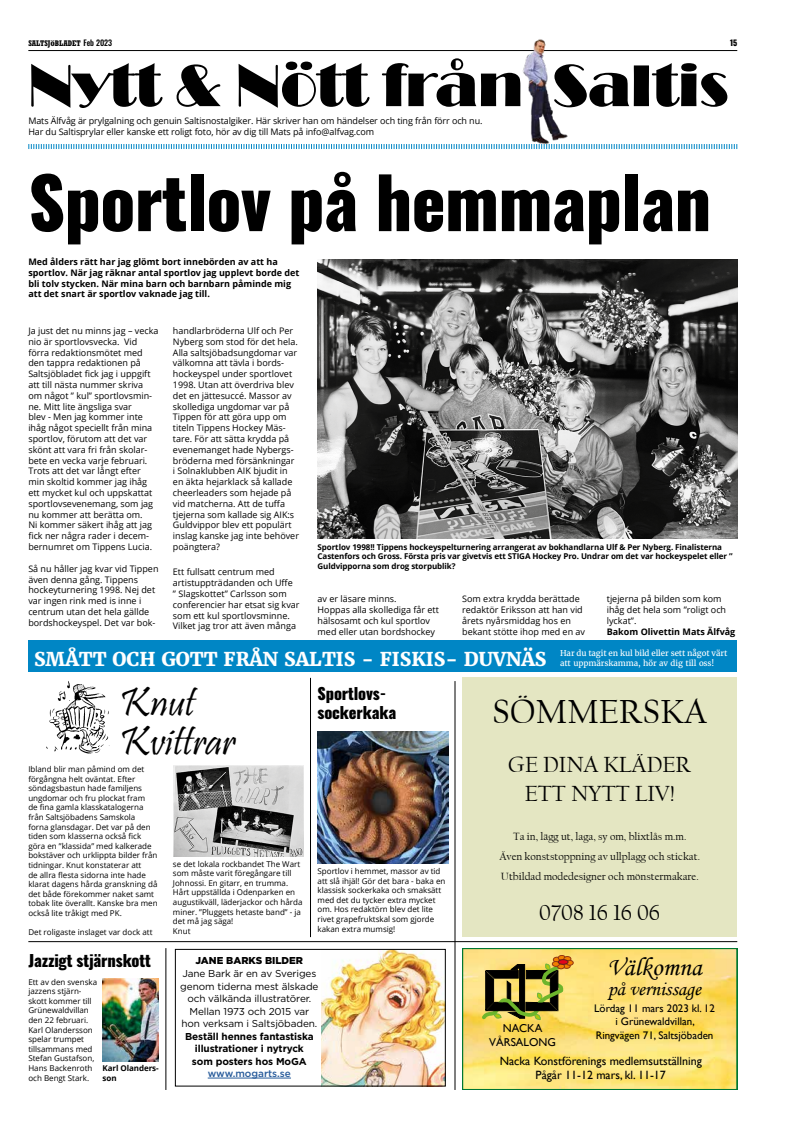
<style>
.page{position:relative;width:794px;height:1126px;background:#fff}
.page>*{position:absolute;margin:0;border:0;box-sizing:border-box;transform-origin:0 0}
.t1{font:800 70px "Oswald";letter-spacing:-.01em;color:#000}
.t2{font:61px "Broadway";letter-spacing:-.01em;color:#000}
.t3{font:42px/39px "Pristina";color:#000}
.t4{font:35px "Californian FB";color:#000}
.t5{font:26px "Monotype Corsiva";color:#000}
.t6{font:23px/29px "Californian FB";color:#000;text-align:center}
.t7{font:20px "Monotype Corsiva";color:#000}
.t8{font:800 19px "Merriweather";color:#fff}
.t9{font:800 16px/19.2px "Oswald";letter-spacing:-.01em;color:#000}
.t10{font:12px/14.4px "Gill Sans";color:#000;text-align:center}
.t11{font:11.4px/13.7px "Gill Sans";color:#000;text-align:center}
.t12{font:11px/19.9px "Californian FB";color:#000;text-align:center}
.t13{font:11px/13.2px "Gill Sans";color:#000;text-align:center}
.t14{font:10px/12.5px "Gotham";letter-spacing:-.01em;color:#000;text-align:center}
.t15{font:700 10px/12.5px "Gotham";letter-spacing:-.01em;color:#000;text-align:center}
.t16{font:900 10px "Gotham";color:#000}
.t17{font:500 10px "Gotham";color:#275b9b}
.t18{font:9px/10.8px "Open Sans";color:#000}
.t19{font:700 9px/10.8px "Open Sans";color:#000}
.t20{font:8px/9.6px "Open Sans";color:#000}
.t21{font:700 8px/9.6px "Open Sans";letter-spacing:-.01em;color:#000}
.t22{font:8px/9.6px "Merriweather";letter-spacing:-.01em;color:#fff}
.t23{font:700 condensed 8px "Rockwell";color:#000}
.t24{font:800 8px "Oswald";color:#000}
.s1{font-size:6.4px}
.s2{font-family:"Oswald";font-weight:500;font-stretch:normal}
</style>
<div class="page">
<hr style="left:28px;top:50px;width:709px;height:1px;background:#000">
<svg style="left:28px;top:144px;width:709px;height:5px"></svg>
<div style="left:28px;top:640px;width:709px;height:32px;background:#0086c5"></div>
<img style="left:518px;top:39px;width:53px;height:107px">
<img style="left:46px;top:681px;width:64px;height:73px">
<img style="left:317px;top:259px;width:420px;height:279px">
<img style="left:322px;top:951px;width:121px;height:133px">
<div style="left:175px;top:949px;width:270px;height:137px;border:1px solid #000"></div>
<hr style="left:208px;top:1077px;width:83px;height:1px;background:#275b9b">
<svg style="left:462px;top:948px;width:275px;height:141px"></svg>
<hr style="left:28px;top:941px;width:709px;height:1px;background:#000">
<hr style="left:455px;top:681px;width:1px;height:408px;background:#000">
<hr style="left:310px;top:677px;width:1px;height:260px;background:#000">
<img style="left:173px;top:765px;width:130px;height:91px">
<div style="left:462px;top:677px;width:275px;height:260px;background:#e4e6c2"></div>
<hr style="left:166px;top:948px;width:1px;height:141px;background:#000">
<img style="left:318px;top:731px;width:130px;height:132px">
<img style="left:103px;top:978px;width:56px;height:83px">
<p class="t23" style="left:28px;top:39px;width:85px">SALTSJ<span class="s1">Ö</span>BLADET <span class="s2">Feb 2023</span></p>
<p class="t24" style="left:730px;top:39px;width:9px">15</p>
<h2 class="t2" style="left:28px;top:50px;width:702px">Nytt &amp; Nött från Saltis</h2>
<p class="t18" style="left:28px;top:115px;width:456px">Mats Älfvåg är prylgalning och genuin Saltisnostalgiker. Här skriver han om händelser och ting från förr och nu.<br>Har du Saltisprylar eller kanske ett roligt foto, hör av dig till Mats på info@alfvag.com</p>
<h1 class="t1" style="left:28px;top:166px;width:684px">Sportlov på hemmaplan</h1>
<p class="t19" style="left:28px;top:256px;width:272px">Med ålders rätt har jag glömt bort innebörden av att ha sportlov. När jag räknar antal sportlov jag upplevt borde det bli tolv stycken. När mina barn och barnbarn påminde mig att det snart är sportlov vaknade jag till.</p>
<p class="t18" style="left:28px;top:325px;width:132px">Ja just det nu minns jag – vecka nio är sportlovsvecka. Vid förra redaktionsmötet med den tappra redaktionen på<br>Saltsjöbladet fick jag i uppgift att till nästa nummer skriva om något ” kul” sportlovsmin&shy;ne. Mitt lite ängsliga svar<br>blev - Men jag kommer inte ihåg något speciellt från mina sportlov, förutom att det var skönt att vara fri från skolar&shy;bete en vecka varje februari.<br>Trots att det var långt efter min skoltid kommer jag ihåg ett mycket kul och uppskattat sportlovsevenemang, som jag nu kommer att berätta om.<br>Ni kommer säkert ihåg att jag fick ner några rader i decem&shy;bernumret om Tippens Lucia.</p>
<p class="t18" style="left:28px;top:562px;width:132px">Så nu håller jag kvar vid Tippen även denna gång. Tippens hockeyturnering 1998. Nej det var ingen rink med is inne i centrum utan det hela gällde bordshockeyspel. Det var bok-</p>
<p class="t18" style="left:173px;top:325px;width:127px">handlarbröderna Ulf och Per<br>Nyberg som stod för det hela.<br>Alla saltsjöbadsungdomar var välkomna att tävla i bords&shy;hockeyspel under sportlovet<br>1998. Utan att överdriva blev det en jättesuccé. Massor av skollediga ungdomar var på<br>Tippen för att göra upp om titeln Tippens Hockey Mäs&shy;tare. För att sätta krydda på evenemanget hade Nybergs&shy;bröderna med försänkningar i Solnaklubben AIK bjudit in en äkta hejarklack så kallade cheerleaders som hejade på vid matcherna. Att de tuffa tjejerna som kallade sig AIK:s<br>Guldvippor blev ett populärt inslag kanske jag inte behöver poängtera?</p>
<p class="t18" style="left:173px;top:566px;width:128px">Ett fullsatt centrum med artistuppträdanden och Uffe<br>” Slagskottet” Carlsson som conferencier har etsat sig kvar som ett kul sportlovsminne.<br>Vilket jag tror att även många</p>
<p class="t21" style="left:317px;top:541px;width:416px">Sportlov 1998!! Tippens hockeyspelturnering arrangerat av bokhandlarna Ulf &amp; Per Nyberg. Finalisterna<br>Castenfors och Gross. Första pris var givetvis ett STIGA Hockey Pro. Undrar om det var hockeyspelet eller ”<br>Guldvipporna som drog storpublik?</p>
<p class="t18" style="left:317px;top:593px;width:123px">av er läsare minns.<br>Hoppas alla skollediga får ett hälsosamt och kul sportlov med eller utan bordshockey</p>
<p class="t18" style="left:462px;top:593px;width:124px">Som extra krydda berättade redaktör Eriksson att han vid årets nyårsmiddag hos en bekant stötte ihop med en av</p>
<p class="t18" style="left:607px;top:593px;width:121px">tjejerna på bilden som kom ihåg det hela som ”roligt och lyckat”.</p>
<p class="t19" style="left:607px;top:625px;width:130px">Bakom Olivettin Mats Älfvåg</p>
<h3 class="t8" style="left:34px;top:646px;width:514px">SMÅTT OCH GOTT FRÅN SALTIS - FISKIS- DUVNÄS</h3>
<p class="t22" style="left:560px;top:648px;width:169px">Har du tagit en kul bild eller sett något värt att uppmärskamma, hör av dig till oss!</p>
<h3 class="t3" style="left:120px;top:687px;width:117px">Knut<br>Kvittrar</h3>
<h3 class="t9" style="left:317px;top:685px;width:80px">Sportlovs&shy;sockerkaka</h3>
<h3 class="t4" style="left:492px;top:692px;width:216px">SÖMMERSKA</h3>
<h3 class="t6" style="left:508px;top:750px;width:184px">GE DINA KLÄDER<br>ETT NYTT LIV!</h3>
<p class="t12" style="left:499px;top:827px;width:202px">Ta in, lägg ut, laga, sy om, blixtlås m.m.<br>Även konststoppning av ullplagg och stickat.<br>Utbildad modedesigner och mönstermakare.</p>
<h3 class="t6" style="left:539px;top:898px;width:122px">0708 16 16 06</h3>
<p class="t20" style="left:28px;top:764px;width:131px">Ibland blir man påmind om det förgångna helt oväntat. Efter söndagsbastun hade familjens ungdomar och fru plockat fram<br>de fina gamla klasskatalogerna från Saltsjöbadens Samskola<br>forna glansdagar. Det var på den tiden som klasserna också fick göra en ”klassida” med kalkerade bokstäver och urklippta bilder från tidningar. Knut konstaterar att<br>de allra flesta sidorna inte hade klarat dagens hårda granskning då det både förekommer naket samt tobak lite överallt. Kanske bra men också lite tråkigt med PK.</p>
<p class="t20" style="left:28px;top:927px;width:126px">Det roligaste inslaget var dock att</p>
<p class="t20" style="left:173px;top:858px;width:131px">se det lokala rockbandet The Wart som måste varit föregångare till<br>Johnossi. En gitarr, en trumma.<br>Hårt uppställda i Odenparken en augustikväll, läderjackor och hårda miner. ”Pluggets hetaste band” - ja det må jag säga!<br>Knut</p>
<p class="t20" style="left:317px;top:866px;width:129px">Sportlov i hemmet, massor av tid att slå ihjäl! Gör det bara - baka en klassisk sockerkaka och smaksätt med det du tycker extra mycket om. Hos redaktörn blev det lite rivet grapefruktskal som gjorde kakan extra mumsig!</p>
<h3 class="t9" style="left:28px;top:951px;width:124px">Jazzigt stjärnskott</h3>
<p class="t20" style="left:28px;top:976px;width:70px">Ett av den svenska jazzens stjärn&shy;skott kommer till<br>Grünewaldvillan den 22 februari.<br>Karl Olandersson spelar trumpet tillsammans med<br>Stefan Gustafson,<br>Hans Backenroth och Bengt Stark.</p>
<p class="t21" style="left:103px;top:1063px;width:58px">Karl Olanders&shy;son</p>
<p class="t16" style="left:196px;top:954px;width:109px">JANE BARKS BILDER</p>
<p class="t14" style="left:180px;top:966px;width:140px">Jane Bark är en av Sveriges genom tiderna mest älskade och välkända illustratörer.<br>Mellan 1973 och 2015 var hon verksam i Saltsjöbaden.</p>
<p class="t15" style="left:185px;top:1029px;width:130px">Beställ hennes fantastiska illustrationer i nytryck som posters hos MoGA</p>
<p class="t17" style="left:208px;top:1066px;width:85px">www.mogarts.se</p>
<p class="t11" style="left:489px;top:1021px;width:68px">NACKA<br>VÅRSALONG</p>
<h3 class="t5" style="left:607px;top:951px;width:96px">Välkomna</h3>
<h3 class="t7" style="left:608px;top:976px;width:95px">på vernissage</h3>
<p class="t13" style="left:594px;top:1002px;width:122px">Lördag 11 mars 2023 kl. 12 i Grünewaldvillan,<br>Ringvägen 71, Saltsjöbaden</p>
<h3 class="t10" style="left:500px;top:1053px;width:204px">Nacka Konstförenings medlemsutställning<br>Pågår 11-12 mars, kl. 11-17</h3>
</div>
